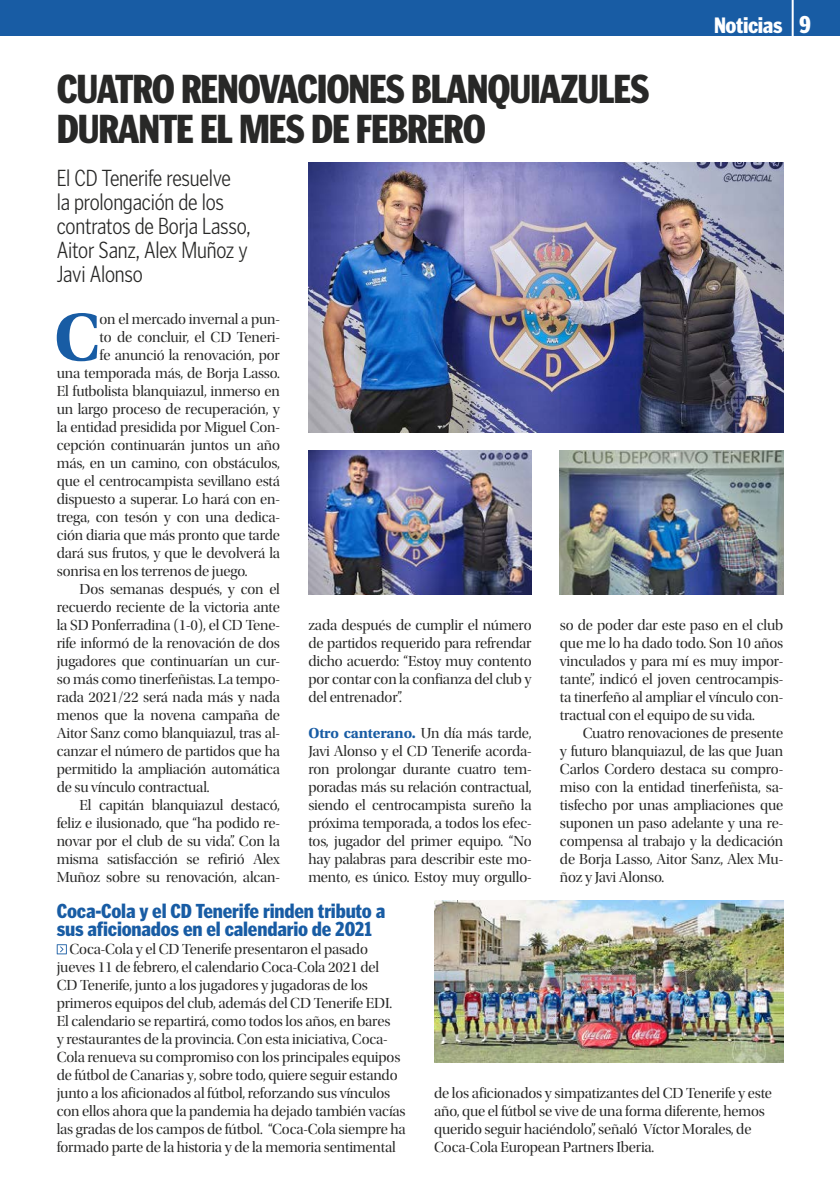
<style>
.page{position:relative;width:840px;height:1191px;background:#fff}
.page>*{position:absolute;margin:0;border:0;box-sizing:border-box;transform-origin:0 0}
.t1{font:700 70.4px "Utopia Std";color:#185ca4}
.t2{font:900 40px/40px "Poynter Gothic Text Cond";letter-spacing:-.03em;color:#282827}
.t3{font:300 24px/24px "Poynter Gothic Text Cond";letter-spacing:-.01em;color:#282827}
.t4{font:900 22px "Poynter Gothic Text Cond";letter-spacing:-.02em;color:#fff}
.t5{font:900 20px/18px "Poynter Gothic Text Cond";letter-spacing:-.01em;color:#185ca4}
.t6{font:15.2px/18px "Utopia Std Disp";letter-spacing:-.01em;color:#282827;text-align:justify}
.t7{font:700 15.2px "Utopia Std";letter-spacing:-.01em;color:#185ca4}
.s1{font-size:24px}
.s2{font-family:"Utopia Std Disp";font-weight:400;color:#282827}
</style>
<div class="page">
<div style="left:0;top:0;width:839px;height:36px;background:#185ca4"></div>
<hr style="left:791px;top:0;width:2px;height:36px;background:#fff">
<img style="left:308px;top:450px;width:223px;height:144px">
<img style="left:308px;top:162px;width:474px;height:270px">
<img style="left:559px;top:450px;width:223px;height:144px">
<img style="left:434px;top:900px;width:348px;height:162px">
<svg style="left:57px;top:944px;width:10px;height:10px"></svg>
<h2 class="t2" style="left:57px;top:69px;width:594px">CUATRO RENOVACIONES BLANQUIAZULES<br>DURANTE EL MES DE FEBRERO</h2>
<h3 class="t3" style="left:57px;top:166px;width:195px">El CD Tenerife resuelve<br>la prolongación de los contratos de Borja Lasso,<br>Aitor Sanz, Alex Muñoz y<br>Javi Alonso</h3>
<h3 class="t4" style="left:713px;top:13px;width:98px">Noticias <span class="s1">9</span></h3>
<h1 class="t1" style="left:54px;top:296px;width:48px">C</h1>
<p class="t6" style="left:99px;top:310px;width:182px">on el mercado invernal a pun-</p>
<p class="t6" style="left:99px;top:328px;width:182px">to de concluir, el CD Teneri-</p>
<p class="t6" style="left:99px;top:346px;width:182px">fe anunció la renovación, por</p>
<p class="t6" style="left:57px;top:364px;width:224px">una temporada más, de Borja Lasso.</p>
<p class="t6" style="left:57px;top:382px;width:224px">El futbolista blanquiazul, inmerso en</p>
<p class="t6" style="left:57px;top:400px;width:224px">un largo proceso de recuperación, y</p>
<p class="t6" style="left:57px;top:418px;width:224px">la entidad presidida por Miguel Con-</p>
<p class="t6" style="left:57px;top:436px;width:224px">cepción continuarán juntos un año</p>
<p class="t6" style="left:57px;top:454px;width:224px">más, en un camino, con obstáculos,</p>
<p class="t6" style="left:57px;top:472px;width:224px">que el centrocampista sevillano está</p>
<p class="t6" style="left:57px;top:490px;width:224px">dispuesto a superar. Lo hará con en-</p>
<p class="t6" style="left:57px;top:508px;width:224px">trega, con tesón y con una dedica-</p>
<p class="t6" style="left:57px;top:526px;width:224px">ción diaria que más pronto que tarde</p>
<p class="t6" style="left:57px;top:544px;width:224px">dará sus frutos, y que le devolverá la</p>
<p class="t6" style="left:57px;top:562px;width:192px">sonrisa en los terrenos de juego.</p>
<p class="t6" style="left:79px;top:580px;width:202px">Dos semanas después, y con el</p>
<p class="t6" style="left:57px;top:598px;width:224px">recuerdo reciente de la victoria ante</p>
<p class="t6" style="left:57px;top:616px;width:224px">la SD Ponferradina (1-0), el CD Tene-</p>
<p class="t6" style="left:57px;top:634px;width:225px">rife informó de la renovación de dos</p>
<p class="t6" style="left:57px;top:652px;width:224px">jugadores que continuarían un cur-</p>
<p class="t6" style="left:57px;top:670px;width:224px">so más como tinerfeñistas. La tempo-</p>
<p class="t6" style="left:57px;top:688px;width:224px">rada 2021/22 será nada más y nada</p>
<p class="t6" style="left:57px;top:706px;width:224px">menos que la novena campaña de</p>
<p class="t6" style="left:57px;top:724px;width:224px">Aitor Sanz como blanquiazul, tras al-</p>
<p class="t6" style="left:57px;top:742px;width:225px">canzar el número de partidos que ha</p>
<p class="t6" style="left:57px;top:760px;width:224px">permitido la ampliación automática</p>
<p class="t6" style="left:57px;top:778px;width:154px">de su vínculo contractual.</p>
<p class="t6" style="left:79px;top:796px;width:202px">El capitán blanquiazul destacó,</p>
<p class="t6" style="left:57px;top:814px;width:224px">feliz e ilusionado, que “ha podido re-</p>
<p class="t6" style="left:57px;top:832px;width:224px">novar por el club de su vida”. Con la</p>
<p class="t6" style="left:57px;top:850px;width:225px">misma satisfacción se refirió Alex</p>
<p class="t6" style="left:57px;top:868px;width:224px">Muñoz sobre su renovación, alcan-</p>
<p class="t6" style="left:308px;top:616px;width:225px">zada después de cumplir el número de partidos requerido para refrendar dicho acuerdo: “Estoy muy contento por contar con la confianza del club y del entrenador”.</p>
<p class="t7" style="left:308px;top:724px;width:224px">Otro canterano. <span class="s2">Un día más tarde,</span></p>
<p class="t6" style="left:308px;top:742px;width:224px">Javi Alonso y el CD Tenerife acorda&shy;ron prolongar durante cuatro tem&shy;poradas más su relación contractual, siendo el centrocampista sureño la próxima temporada, a todos los efec&shy;tos, jugador del primer equipo. “No hay palabras para describir este mo&shy;mento, es único. Estoy muy orgullo-</p>
<p class="t6" style="left:559px;top:616px;width:224px">so de poder dar este paso en el club que me lo ha dado todo. Son 10 años vinculados y para mí es muy impor&shy;tante”, indicó el joven centrocampis&shy;ta tinerfeño al ampliar el vínculo con&shy;tractual con el equipo de su vida.</p>
<p class="t6" style="left:559px;top:724px;width:225px;text-indent:23px">Cuatro renovaciones de presente y futuro blanquiazul, de las que Juan Carlos Cordero destaca su compro&shy;miso con la entidad tinerfeñista, sa&shy;tisfecho por unas ampliaciones que suponen un paso adelante y una re&shy;compensa al trabajo y la dedicación de Borja Lasso, Aitor Sanz, Alex Mu&shy;ñoz y Javi Alonso.</p>
<h3 class="t5" style="left:57px;top:902px;width:330px">Coca-Cola y el CD Tenerife rinden tributo a sus aficionados en el calendario de 2021</h3>
<p class="t6" style="left:57px;top:940px;width:350px;text-align:left;text-indent:13px">Coca-Cola y el CD Tenerife presentaron el pasado jueves 11 de febrero, el calendario Coca-Cola 2021 del<br>CD Tenerife, junto a los jugadores y jugadoras de los primeros equipos del club, además del CD Tenerife EDI.<br>El calendario se repartirá, como todos los años, en bares<br>y restaurantes de la provincia. Con esta iniciativa, Coca-Cola renueva su compromiso con los principales equipos de fútbol de Canarias y, sobre todo, quiere seguir estando junto a los aficionados al fútbol, reforzando sus vínculos con ellos ahora que la pandemia ha dejado también vacías las gradas de los campos de fútbol. “Coca-Cola siempre ha formado parte de la historia y de la memoria sentimental</p>
<p class="t6" style="left:434px;top:1084px;width:339px;text-align:left">de los aficionados y simpatizantes del CD Tenerife y este año, que el fútbol se vive de una forma diferente, hemos querido seguir haciéndolo”, señaló Víctor Morales, de Coca-Cola European Partners Iberia.</p>
</div>
